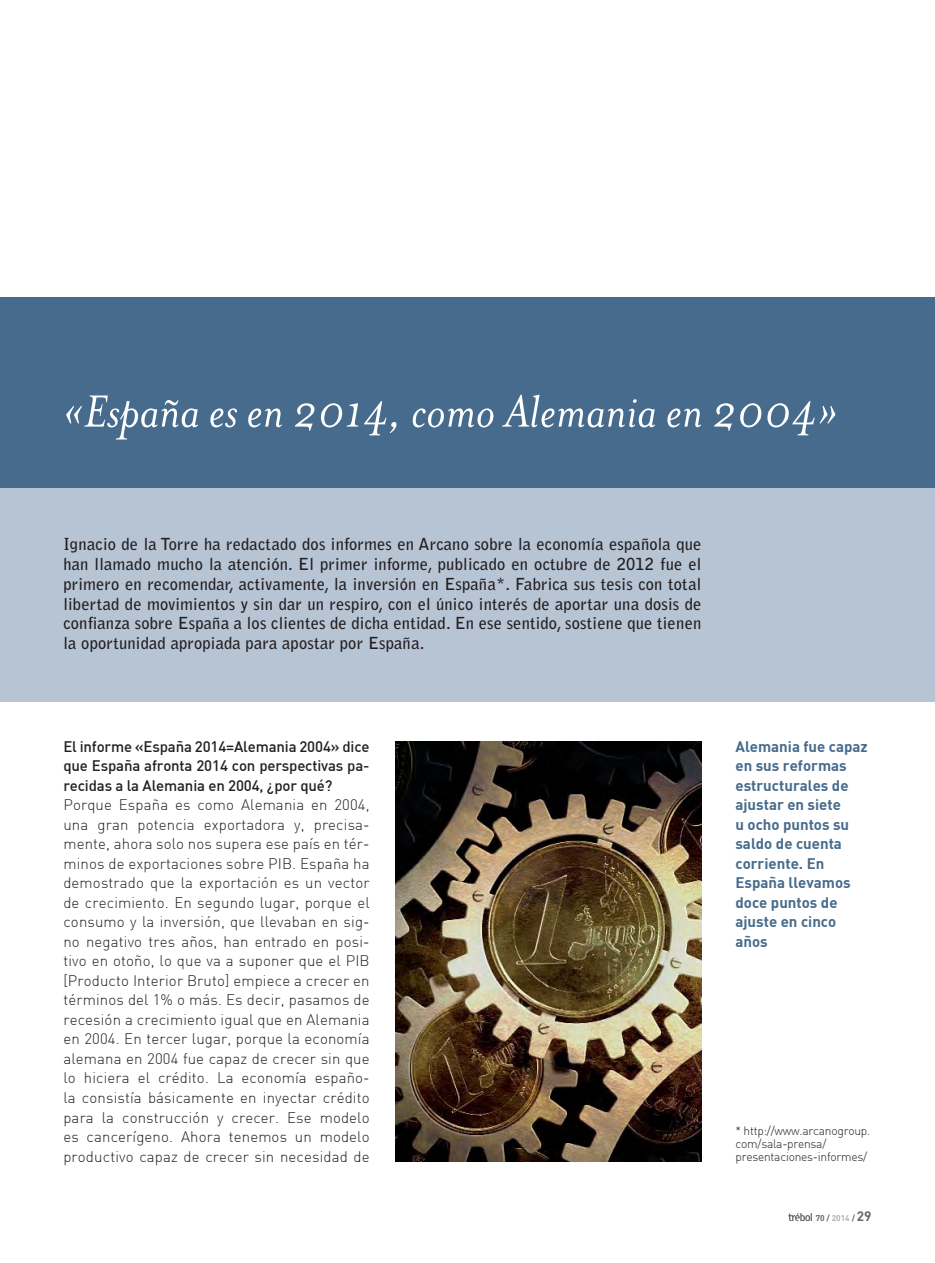
<style>
.page{position:relative;width:935px;height:1263px;background:#fff}
.page>*{position:absolute;margin:0;border:0;box-sizing:border-box;transform-origin:0 0}
.t1{font:italic 51.75px "Mrs Eaves";color:#fff}
.t2{font:700 16.5px/19.8px "Bell Gothic Std";letter-spacing:.01em;color:#231f20;text-align:justify}
.t3{font:300 15px/19.5px "DIN";letter-spacing:.01em;color:#231f20;text-align:justify}
.t4{font:700 15px/19.5px "DIN";color:#466b8c}
.t5{font:500 15px/19.5px "DIN";letter-spacing:-.01em;color:#231f20;text-align:justify}
.t6{font:300 12px/13.2px "DIN";letter-spacing:-.02em;color:#231f20}
.t7{font:700 8.25px "DIN";color:#67686b}
.s1{font-family:"DTL Haarlemmer SD"}
.s2{color:#aeb0b3}
.s3{font-size:13.5px}
</style>
<div class="page">
<svg style="left:788px;top:1213px;width:24px;height:7px"></svg>
<div style="left:0;top:297px;width:935px;height:345px;background:#466b8c"></div>
<div style="left:0;top:488px;width:935px;height:213px;background:#b7c4d4"></div>
<img style="left:395px;top:741px;width:306px;height:420px">
<h1 class="t1" style="left:63px;top:383px;width:776px"><span class="s1">«</span>España es en 2014, como Alemania en 2004<span class="s1">»</span></h1>
<p class="t2" style="left:63px;top:535px;width:639px">Ignacio de la Torre ha redactado dos informes en Arcano sobre la economía española que han llamado mucho la atención. El primer informe, publicado en octubre de 2012 fue el primero en recomendar, activamente, la inversión en España*. Fabrica sus tesis con total libertad de movimientos y sin dar un respiro, con el único interés de aportar una dosis de confianza sobre España a los clientes de dicha entidad. En ese sentido, sostiene que tienen la oportunidad apropiada para apostar por España.</p>
<p class="t5" style="left:63px;top:735px;width:308px">El informe «España 2014=Alemania 2004» dice que España afronta 2014 con perspectivas pa&shy;recidas a la Alemania en 2004, ¿por qué?</p>
<p class="t3" style="left:63px;top:795px;width:308px">Porque España es como Alemania en 2004, una gran potencia exportadora y, precisa&shy;mente, ahora solo nos supera ese país en tér&shy;minos de exportaciones sobre PIB. España ha demostrado que la exportación es un vector de crecimiento. En segundo lugar, porque el consumo y la inversión, que llevaban en sig&shy;no negativo tres años, han entrado en posi&shy;tivo en otoño, lo que va a suponer que el PIB [Producto Interior Bruto] empiece a crecer en términos del 1% o más. Es decir, pasamos de recesión a crecimiento igual que en Alemania en 2004. En tercer lugar, porque la economía alemana en 2004 fue capaz de crecer sin que lo hiciera el crédito. La economía españo&shy;la consistía básicamente en inyectar crédito para la construcción y crecer. Ese modelo es cancerígeno. Ahora tenemos un modelo productivo capaz de crecer sin necesidad de</p>
<p class="t4" style="left:735px;top:735px;width:134px">Alemania fue capaz en sus reformas estructurales de ajustar en siete<br>u ocho puntos su saldo de cuenta corriente. En<br>España llevamos doce puntos de ajuste en cinco años</p>
<p class="t6" style="left:735px;top:1123px;width:136px">* http://www.arcanogroup. com/sala-prensa/ presentaciones-informes/</p>
<p class="t7" style="left:815px;top:1212px;width:57px">70 / <span class="s2">2014</span> / <span class="s3">29</span></p>
</div>
